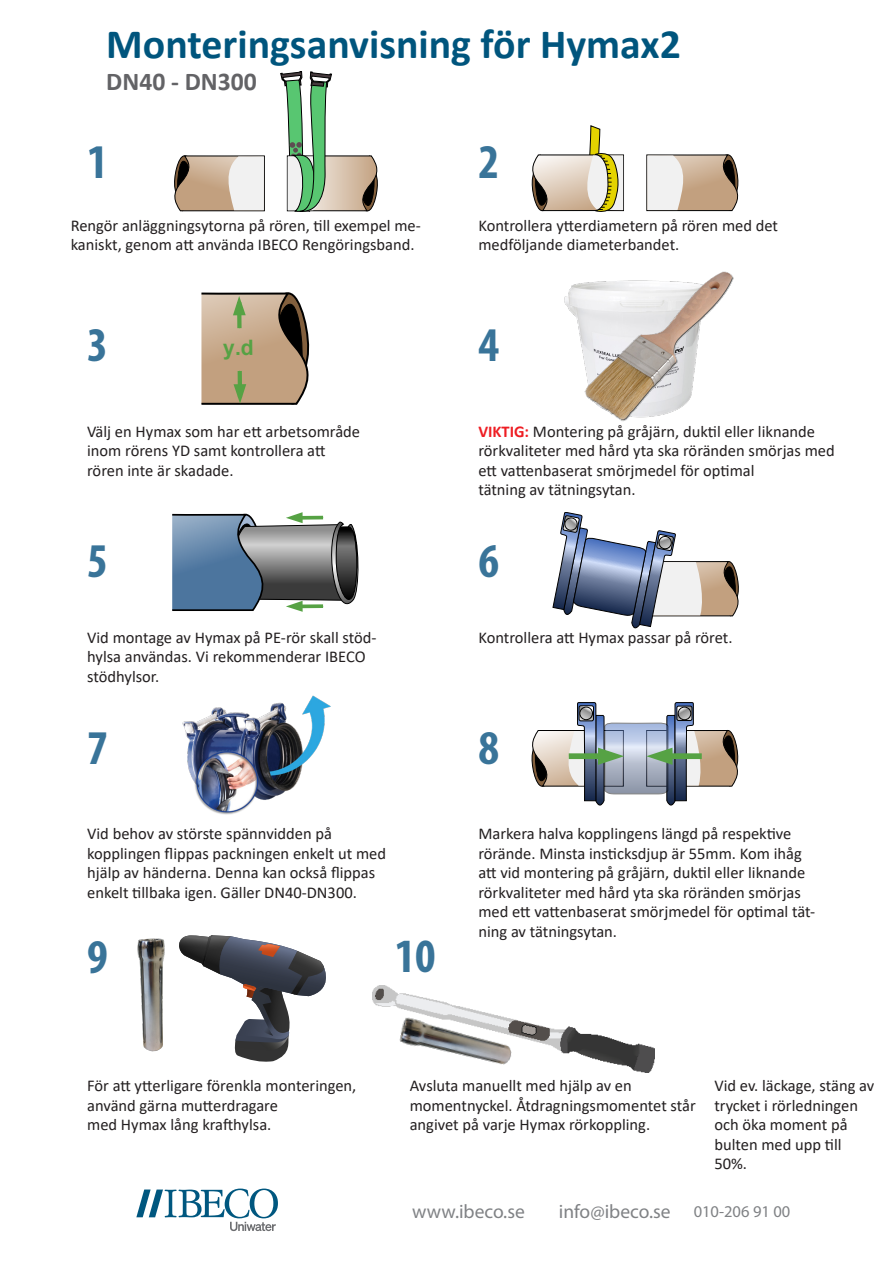
<style>
.page{position:relative;width:893px;height:1263px;background:#fff}
.page>*{position:absolute;margin:0;border:0;box-sizing:border-box;transform-origin:0 0}
.t1{font:700 condensed 48.6px "Myriad Pro";color:#397499}
.t2{font:700 condensed 48px "Myriad Pro";color:#397499}
.t3{font:700 41.85px "Calibri";color:#00557d}
.t4{font:700 25.65px "Calibri";color:#636366}
.t5{font:700 21.15px "Arial";color:#56a244}
.t6{font:19.5px "Myriad Pro";color:#808285}
.t7{font:16.5px/19.5px "Calibri";color:#231f20}
.s1{font-weight:700;color:#ee1d23}
.s2{font-size:16.5px}
</style>
<div class="page">
<svg style="left:136px;top:1188px;width:142px;height:43px"></svg>
<svg style="left:174px;top:155px;width:91px;height:57px"></svg>
<svg style="left:281px;top:71px;width:97px;height:141px"></svg>
<svg style="left:646px;top:154px;width:93px;height:58px"></svg>
<svg style="left:531px;top:126px;width:93px;height:86px"></svg>
<svg style="left:201px;top:292px;width:109px;height:113px"></svg>
<img style="left:564px;top:283px;width:19px;height:70px">
<img style="left:583px;top:271px;width:151px;height:151px">
<svg style="left:172px;top:512px;width:187px;height:100px"></svg>
<svg style="left:553px;top:512px;width:186px;height:117px"></svg>
<svg style="left:624px;top:722px;width:22px;height:73px"></svg>
<svg style="left:646px;top:702px;width:93px;height:104px"></svg>
<svg style="left:531px;top:702px;width:93px;height:104px"></svg>
<img style="left:372px;top:986px;width:283px;height:87px">
<svg style="left:179px;top:935px;width:147px;height:127px"></svg>
<img style="left:137px;top:938px;width:28px;height:114px">
<img style="left:395px;top:1011px;width:123px;height:62px">
<img style="left:182px;top:695px;width:149px;height:120px">
<h3 class="t3" style="left:106px;top:14px;width:576px">Monteringsanvisning för Hymax2</h3>
<h3 class="t4" style="left:106px;top:63px;width:152px">DN40 - DN300</h3>
<h1 class="t1" style="left:87px;top:132px;width:22px">1</h1>
<h1 class="t1" style="left:478px;top:132px;width:22px">2</h1>
<p class="t7" style="left:71px;top:215px;width:352px">Rengör anläggningsytorna på rören, till exempel me&shy;kaniskt, genom att använda IBECO Rengöringsband.</p>
<p class="t7" style="left:478px;top:215px;width:301px">Kontrollera ytterdiametern på rören med det medföljande diameterbandet.</p>
<h1 class="t1" style="left:87px;top:315px;width:22px">3</h1>
<h1 class="t1" style="left:478px;top:315px;width:22px">4</h1>
<p class="t5" style="left:223px;top:334px;width:32px">y.d</p>
<p class="t7" style="left:87px;top:421px;width:274px">Välj en Hymax som har ett arbetsområde inom rörens YD samt kontrollera att rören inte är skadade.</p>
<p class="t7" style="left:478px;top:421px;width:358px"><span class="s1">VIKTIG:</span> Montering på gråjärn, duktil eller liknande rörkvaliteter med hård yta ska röränden smörjas med ett vattenbaserat smörjmedel för optimal<br>tätning av tätningsytan.</p>
<h1 class="t1" style="left:87px;top:530px;width:22px">5</h1>
<h1 class="t1" style="left:478px;top:530px;width:22px">6</h1>
<p class="t7" style="left:87px;top:627px;width:291px">Vid montage av Hymax på PE-rör skall stöd&shy;hylsa användas. Vi rekommenderar IBECO stödhylsor.</p>
<p class="t7" style="left:478px;top:627px;width:256px">Kontrollera att Hymax passar på röret.</p>
<h1 class="t1" style="left:87px;top:717px;width:22px">7</h1>
<h1 class="t1" style="left:478px;top:717px;width:22px">8</h1>
<p class="t7" style="left:87px;top:823px;width:300px">Vid behov av störste spännvidden på kopplingen flippas packningen enkelt ut med hjälp av händerna. Denna kan också flippas enkelt tillbaka igen. Gäller DN40-DN300.</p>
<h1 class="t1" style="left:87px;top:926px;width:22px">9</h1>
<h2 class="t2" style="left:395px;top:926px;width:42px">10</h2>
<p class="t7" style="left:478px;top:824px;width:338px">Markera halva kopplingens längd på respektive rörände. Minsta insticksdjup är 55mm. Kom ihåg att vid montering på gråjärn, duktil eller liknande rörkvaliteter med hård yta ska röränden smörjas med ett vattenbaserat smörjmedel för optimal tät&shy;ning av tätningsytan.</p>
<p class="t7" style="left:87px;top:1075px;width:271px">För att ytterligare förenkla monteringen, använd gärna mutterdragare<br>med Hymax lång krafthylsa.</p>
<p class="t7" style="left:410px;top:1075px;width:288px">Avsluta manuellt med hjälp av en momentnyckel. Åtdragningsmomentet står angivet på varje Hymax rörkoppling.</p>
<p class="t7" style="left:714px;top:1075px;width:161px">Vid ev. läckage, stäng av trycket i rörledningen och öka moment på bulten med upp till<br>50%.</p>
<p class="t6" style="left:412px;top:1200px;width:114px">www.ibeco.se</p>
<p class="t6" style="left:559px;top:1200px;width:233px">info@ibeco.se <span class="s2">010-206 91 00</span></p>
</div>
